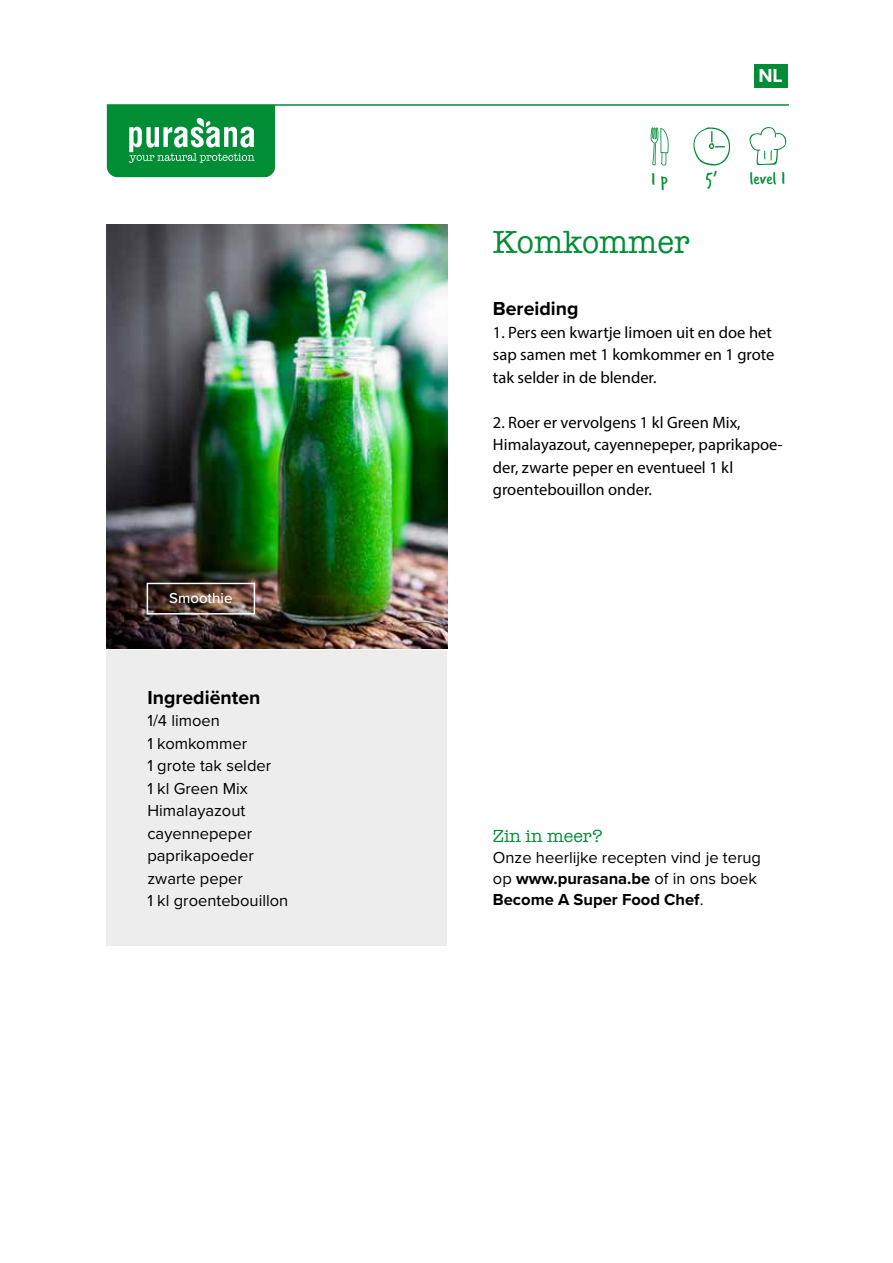
<style>
.page{position:relative;width:893px;height:1263px;background:#fff}
.page>*{position:absolute;margin:0;border:0;box-sizing:border-box;transform-origin:0 0}
.t1{font:33px "American Typewriter";color:#008d36;scale:.95 1}
.t2{font:700 19.5px "Proxima Nova";color:#000}
.t3{font:19.5px "Verveine";color:#008d36}
.t4{font:700 19.5px "Proxima Nova";color:#fff}
.t5{font:18px "American Typewriter";color:#008d36}
.t6{font:16.5px/22.5px "Myriad Pro";color:#000}
.t7{font:16.5px/22.5px "Proxima Nova";color:#000}
.t8{font:500 15px "Proxima Nova";color:#fff}
.s1{font-weight:700}
</style>
<div class="page">
<img style="left:107px;top:225px;width:340px;height:423px">
<div style="left:107px;top:650px;width:340px;height:296px;background:#ededed"></div>
<svg style="left:107px;top:106px;width:168px;height:71px;background:#279e54"></svg>
<div style="left:147px;top:583px;width:108px;height:31px;border:1px solid #fff"></div>
<hr style="left:107px;top:104px;width:682px;height:2px;background:#008d36">
<svg style="left:650px;top:127px;width:19px;height:39px"></svg>
<svg style="left:749px;top:127px;width:37px;height:39px"></svg>
<div style="left:753px;top:64px;width:34px;height:24px;background:#008d36"></div>
<svg style="left:693px;top:127px;width:38px;height:39px"></svg>
<p class="t8" style="left:169px;top:589px;width:65px">Smoothie</p>
<p class="t2" style="left:147px;top:685px;width:114px">Ingrediënten</p>
<p class="t7" style="left:147px;top:710px;width:142px">1/4 limoen<br>1 komkommer<br>1 grote tak selder<br>1 kl Green Mix<br>Himalayazout cayennepeper paprikapoeder zwarte peper<br>1 kl groentebouillon</p>
<p class="t4" style="left:758px;top:64px;width:26px">NL</p>
<h1 class="t1" style="left:493px;top:216px;width:208px">Komkommer</h1>
<p class="t3" style="left:749px;top:165px;width:38px;rotate:-2deg">level 1</p>
<p class="t2" style="left:493px;top:297px;width:87px">Bereiding</p>
<p class="t6" style="left:493px;top:321px;width:283px">1. Pers een kwartje limoen uit en doe het sap samen met 1 komkommer en 1 grote tak selder in de blender.</p>
<p class="t6" style="left:493px;top:411px;width:291px">2. Roer er vervolgens 1 kl Green Mix, Himalayazout, cayennepeper, paprikapoe&shy;der, zwarte peper en eventueel 1 kl groentebouillon onder.</p>
<p class="t5" style="left:493px;top:822px;width:111px">Zin in meer?</p>
<p class="t7" style="left:493px;top:847px;width:270px;line-height:21px">Onze heerlijke recepten vind je terug op <span class="s1">www.purasana.be</span> of in ons boek<br><span class="s1">Become A Super Food Chef</span>.</p>
</div>
